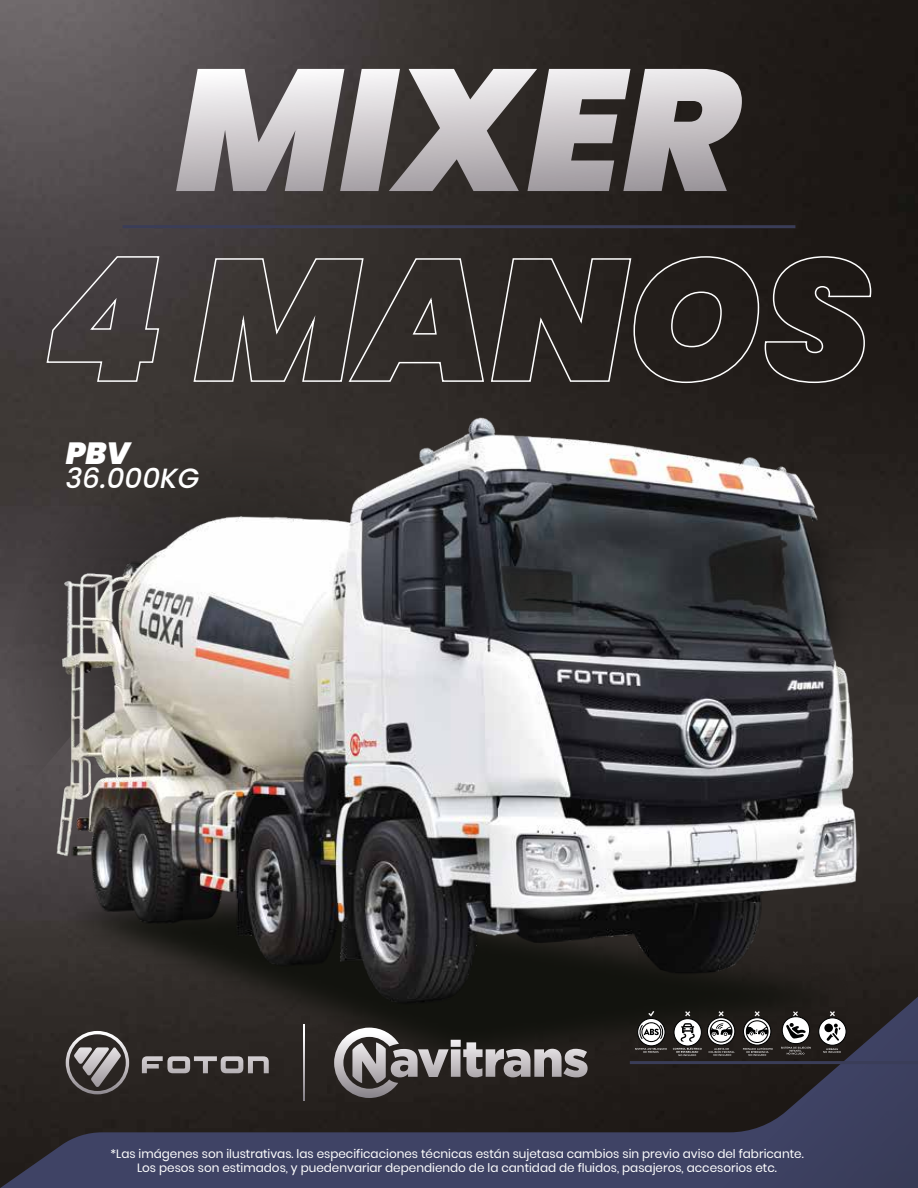
<style>
.page{position:relative;width:918px;height:1188px;background:#fff}
.page>*{position:absolute;margin:0;border:0;box-sizing:border-box;transform-origin:0 0}
.t1{font:italic 900 30.6px "Poppins";color:#fff}
.t2{font:italic 500 27.75px "Poppins";color:#fff}
.t3{font:12px/14.4px "Poppins";color:#fff;text-align:center}
</style>
<div class="page">
<img style="left:0;top:0;width:918px;height:997px">
<svg style="left:0;top:997px;width:918px;height:191px;background:#35364b"></svg>
<svg style="left:888px;top:829px;width:30px;height:237px;background:#302d33"></svg>
<svg style="left:176px;top:69px;width:566px;height:122px;background:#9d989a"></svg>
<svg style="left:46px;top:255px;width:114px;height:19px;background:#504a4c"></svg>
<svg style="left:193px;top:255px;width:679px;height:129px;background:#322d2b"></svg>
<hr style="left:123px;top:225px;width:672px;height:3px;background:#3a3d58">
<img style="left:27px;top:850px;width:861px;height:255px">
<svg style="left:0;top:274px;width:374px;height:531px;background:#443f3d"></svg>
<img style="left:36px;top:402px;width:857px;height:637px">
<svg style="left:493px;top:831px;width:119px;height:90px"></svg>
<svg style="left:807px;top:831px;width:53px;height:56px"></svg>
<svg style="left:303px;top:1025px;width:1px;height:76px"></svg>
<svg style="left:142px;top:1056px;width:127px;height:17px;background:#7a7576"></svg>
<svg style="left:66px;top:1031px;width:63px;height:63px;background:#6a6564"></svg>
<svg style="left:334px;top:1028px;width:254px;height:70px;background:#5a5655"></svg>
<svg style="left:674px;top:1019px;width:27px;height:27px"></svg>
<div style="left:673px;top:1018px;width:29px;height:29px;border:1px solid #000101;border-radius:50%"></div>
<svg style="left:673px;top:1023px;width:29px;height:33px"></svg>
<svg style="left:685px;top:1011px;width:5px;height:5px"></svg>
<svg style="left:707px;top:1018px;width:28px;height:27px"></svg>
<div style="left:707px;top:1017px;width:28px;height:29px;border:1px solid #000101;border-radius:50%"></div>
<svg style="left:709px;top:1048px;width:26px;height:8px"></svg>
<div style="left:710px;top:1020px;width:23px;height:23px;border:1px solid #000101;border-radius:50%"></div>
<svg style="left:710px;top:1023px;width:22px;height:13px"></svg>
<svg style="left:719px;top:1011px;width:5px;height:5px"></svg>
<svg style="left:743px;top:1018px;width:28px;height:27px"></svg>
<div style="left:743px;top:1017px;width:28px;height:29px;border:1px solid #000101;border-radius:50%"></div>
<svg style="left:743px;top:1048px;width:30px;height:8px"></svg>
<div style="left:746px;top:1020px;width:23px;height:23px;border:1px solid #000101;border-radius:50%"></div>
<svg style="left:746px;top:1027px;width:22px;height:8px"></svg>
<svg style="left:755px;top:1011px;width:5px;height:5px"></svg>
<svg style="left:819px;top:1018px;width:27px;height:27px"></svg>
<div style="left:818px;top:1017px;width:29px;height:29px;border:1px solid #000101;border-radius:50%"></div>
<svg style="left:823px;top:1048px;width:18px;height:5px"></svg>
<svg style="left:824px;top:1024px;width:9px;height:8px"></svg>
<svg style="left:827px;top:1024px;width:13px;height:17px"></svg>
<svg style="left:830px;top:1011px;width:5px;height:5px"></svg>
<svg style="left:638px;top:1018px;width:27px;height:28px"></svg>
<div style="left:637px;top:1018px;width:29px;height:28px;border:1px solid #000101;border-radius:50%"></div>
<svg style="left:660px;top:1025px;width:4px;height:14px"></svg>
<svg style="left:639px;top:1022px;width:22px;height:20px"></svg>
<svg style="left:635px;top:1048px;width:32px;height:5px"></svg>
<svg style="left:648px;top:1011px;width:6px;height:5px"></svg>
<svg style="left:781px;top:1011px;width:30px;height:44px"></svg>
<h1 class="t1" style="left:66px;top:436px;width:66px">PBV</h1>
<h2 class="t2" style="left:66px;top:462px;width:135px">36.000KG</h2>
<p class="t3" style="left:110px;top:1146px;width:695px">*Las imágenes son ilustrativas. las especificaciones técnicas están sujetasa cambios sin previo aviso del fabricante.<br>Los pesos son estimados, y puedenvariar dependiendo de la cantidad de fluidos, pasajeros, accesorios etc.</p>
</div>
